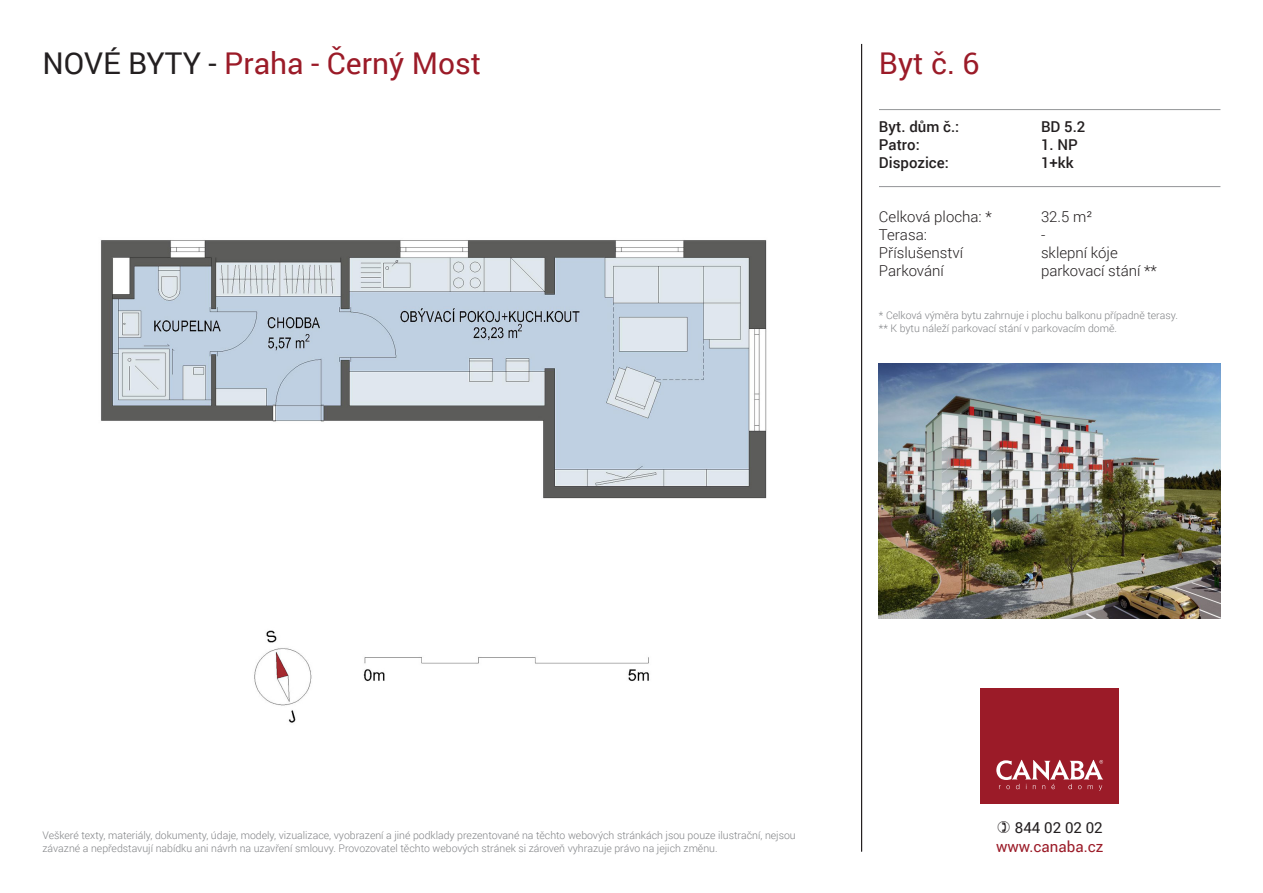
<style>
.page{position:relative;width:1263px;height:893px;background:#fff}
.page>*{position:absolute;margin:0;border:0;box-sizing:border-box;transform-origin:0 0}
.t1{font:30px "Roboto";color:#9b1b28}
.t2{font:15.15px "Roboto";color:#9b1b28}
.t3{font:15.15px "Roboto";color:#231f20}
.t4{font:300 15px "Roboto";color:#231f20}
.t5{font:500 15px "Roboto";color:#231f20}
.t6{font:300 10.5px/12.6px "Roboto";color:#808285}
.s1{color:#231f20}
</style>
<div class="page">
<hr style="left:879px;top:109px;width:341px;height:1px;background:#939598">
<hr style="left:879px;top:186px;width:341px;height:1px;background:#939598">
<img style="left:101px;top:240px;width:666px;height:483px">
<img style="left:879px;top:363px;width:341px;height:256px">
<div style="left:980px;top:688px;width:139px;height:116px;background:#9b1b28"></div>
<svg style="left:996px;top:760px;width:107px;height:31px"></svg>
<hr style="left:861px;top:44px;width:1px;height:807px;background:#231f20">
<p class="t1" style="left:43px;top:42px;width:440px"><span class="s1">NOVÉ BYTY -</span> Praha - Černý Most</p>
<p class="t1" style="left:879px;top:42px;width:102px">Byt č. 6</p>
<p class="t5" style="left:879px;top:116px;width:82px">Byt. dům č.:</p>
<p class="t5" style="left:1041px;top:116px;width:46px">BD 5.2</p>
<p class="t5" style="left:879px;top:134px;width:42px">Patro:</p>
<p class="t5" style="left:1041px;top:134px;width:38px">1. NP</p>
<p class="t5" style="left:879px;top:152px;width:71px">Dispozice:</p>
<p class="t5" style="left:1041px;top:152px;width:34px">1+kk</p>
<p class="t4" style="left:879px;top:206px;width:114px">Celková plocha: *</p>
<p class="t4" style="left:1041px;top:206px;width:53px">32.5 m²</p>
<p class="t4" style="left:879px;top:224px;width:49px">Terasa:</p>
<p class="t4" style="left:1041px;top:224px;width:6px">-</p>
<p class="t4" style="left:879px;top:242px;width:86px">Příslušenství</p>
<p class="t4" style="left:1041px;top:242px;width:78px">sklepní kóje</p>
<p class="t4" style="left:879px;top:260px;width:66px">Parkování</p>
<p class="t4" style="left:1041px;top:260px;width:117px">parkovací stání **</p>
<p class="t6" style="left:879px;top:309px;width:300px">* Celková výměra bytu zahrnuje i plochu balkonu případně terasy.</p>
<p class="t6" style="left:879px;top:322px;width:240px">** K bytu náleží parkovací stání v parkovacím domě.</p>
<p class="t6" style="left:43px;top:828px;width:755px">Veškeré texty, materiály, dokumenty, údaje, modely, vizualizace, vyobrazení a jiné podklady prezentované na těchto webových stránkách jsou pouze ilustrační, nejsou závazné a nepředstavují nabídku ani návrh na uzavření smlouvy. Provozovatel těchto webových stránek si zároveň vyhrazuje právo na jejich změnu.</p>
<p class="t3" style="left:1015px;top:817px;width:89px">844 02 02 02</p>
<p class="t2" style="left:996px;top:835px;width:109px">www.canaba.cz</p>
</div>
